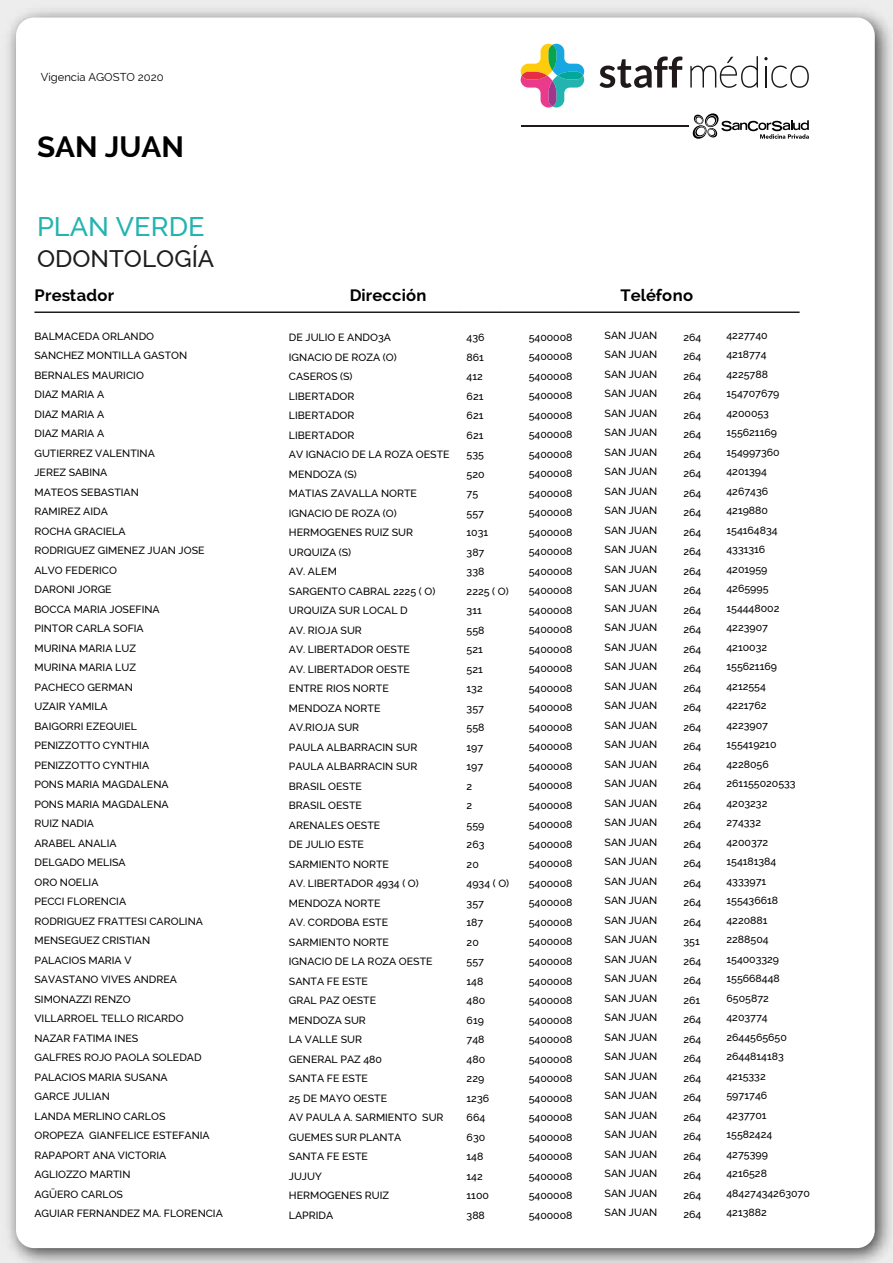
<style>
.page{position:relative;width:893px;height:1263px;background:#fff}
.page>*{position:absolute;margin:0;border:0;box-sizing:border-box;transform-origin:0 0}
.t1{font:700 29.4px "Raleway";color:#000}
.t2{font:500 27px "Raleway";color:#23b4b0}
.t3{font:500 24px "Raleway";color:#1d1d1b}
.t4{font:700 16.5px "Raleway";letter-spacing:.005em;color:#000}
.t5{font:11.25px "Raleway";color:#000}
.t6{font:500 10.5px/19.5px "Raleway";color:#000}
</style>
<div class="page">
<img style="left:0;top:0;width:893px;height:1263px">
<div style="left:16px;top:18px;width:859px;height:1230px;background:#fff;border-radius:18px"></div>
<svg style="left:599px;top:57px;width:83px;height:31px"></svg>
<svg style="left:690px;top:56px;width:68px;height:32px"></svg>
<hr style="left:765px;top:66px;width:2px;height:22px;background:#171a17">
<svg style="left:771px;top:66px;width:38px;height:22px"></svg>
<svg style="left:764px;top:57px;width:4px;height:3px"></svg>
<svg style="left:521px;top:44px;width:63px;height:63px"></svg>
<hr style="left:521px;top:125px;width:167px;height:2px;background:#1f191b">
<svg style="left:692px;top:113px;width:117px;height:26px"></svg>
<hr style="left:34px;top:311px;width:766px;height:2px;background:#1d1d1b">
<p class="t5" style="left:41px;top:71px;width:125px">Vigencia AGOSTO 2020</p>
<h1 class="t1" style="left:37px;top:129px;width:148px">SAN JUAN</h1>
<h2 class="t2" style="left:37px;top:211px;width:169px">PLAN VERDE</h2>
<h3 class="t3" style="left:37px;top:244px;width:179px">ODONTOLOGÍA</h3>
<h3 class="t4" style="left:34px;top:285px;width:81px">Prestador</h3>
<h3 class="t4" style="left:350px;top:285px;width:78px">Dirección</h3>
<h3 class="t4" style="left:620px;top:285px;width:74px">Teléfono</h3>
<p class="t6" style="left:289px;top:328px;width:162px">DE JULIO E ANDO3A<br>IGNACIO DE ROZA (O)<br>CASEROS (S)<br>LIBERTADOR<br>LIBERTADOR<br>LIBERTADOR<br>AV IGNACIO DE LA ROZA OESTE<br>MENDOZA (S)<br>MATIAS ZAVALLA NORTE<br>IGNACIO DE ROZA (O)<br>HERMOGENES RUIZ SUR<br>URQUIZA (S)<br>AV. ALEM<br>SARGENTO CABRAL 2225 ( O)<br>URQUIZA SUR LOCAL D<br>AV. RIOJA SUR<br>AV. LIBERTADOR OESTE<br>AV. LIBERTADOR OESTE<br>ENTRE RIOS NORTE<br>MENDOZA NORTE<br>AV.RIOJA SUR<br>PAULA ALBARRACIN SUR<br>PAULA ALBARRACIN SUR<br>BRASIL OESTE<br>BRASIL OESTE<br>ARENALES OESTE<br>DE JULIO ESTE<br>SARMIENTO NORTE<br>AV. LIBERTADOR 4934 ( O)<br>MENDOZA NORTE<br>AV. CORDOBA ESTE<br>SARMIENTO NORTE<br>IGNACIO DE LA ROZA OESTE<br>SANTA FE ESTE<br>GRAL PAZ OESTE<br>MENDOZA SUR<br>LA VALLE SUR<br>GENERAL PAZ 480<br>SANTA FE ESTE<br>25 DE MAYO OESTE<br>AV PAULA A. SARMIENTO SUR<br>GUEMES SUR PLANTA<br>SANTA FE ESTE<br>JUJUY<br>HERMOGENES RUIZ<br>LAPRIDA</p>
<p class="t6" style="left:467px;top:328px;width:44px">436<br>861<br>412<br>621<br>621<br>621<br>535<br>520<br>75<br>557<br>1031<br>387<br>338<br>2225 ( O)<br>311<br>558<br>521<br>521<br>132<br>357<br>558<br>197<br>197<br>2<br>2<br>559<br>263<br>20<br>4934 ( O)<br>357<br>187<br>20<br>557<br>148<br>480<br>619<br>748<br>480<br>229<br>1236<br>664<br>630<br>148<br>142<br>1100<br>388</p>
<p class="t6" style="left:529px;top:327px;width:45px;text-align:justify">5400008<br>5400008<br>5400008<br>5400008<br>5400008<br>5400008<br>5400008<br>5400008<br>5400008<br>5400008<br>5400008<br>5400008<br>5400008<br>5400008<br>5400008<br>5400008<br>5400008<br>5400008<br>5400008<br>5400008<br>5400008<br>5400008<br>5400008<br>5400008<br>5400008<br>5400008<br>5400008<br>5400008<br>5400008<br>5400008<br>5400008<br>5400008<br>5400008<br>5400008<br>5400008<br>5400008<br>5400008<br>5400008<br>5400008<br>5400008<br>5400008<br>5400008<br>5400008<br>5400008<br>5400008<br>5400008</p>
<p class="t6" style="left:34px;top:326px;width:190px">BALMACEDA ORLANDO<br>SANCHEZ MONTILLA GASTON<br>BERNALES MAURICIO<br>DIAZ MARIA A<br>DIAZ MARIA A<br>DIAZ MARIA A<br>GUTIERREZ VALENTINA<br>JEREZ SABINA<br>MATEOS SEBASTIAN<br>RAMIREZ AIDA<br>ROCHA GRACIELA<br>RODRIGUEZ GIMENEZ JUAN JOSE<br>ALVO FEDERICO<br>DARONI JORGE<br>BOCCA MARIA JOSEFINA<br>PINTOR CARLA SOFIA<br>MURINA MARIA LUZ<br>MURINA MARIA LUZ<br>PACHECO GERMAN<br>UZAIR YAMILA<br>BAIGORRI EZEQUIEL<br>PENIZZOTTO CYNTHIA<br>PENIZZOTTO CYNTHIA<br>PONS MARIA MAGDALENA<br>PONS MARIA MAGDALENA<br>RUIZ NADIA<br>ARABEL ANALIA<br>DELGADO MELISA<br>ORO NOELIA<br>PECCI FLORENCIA<br>RODRIGUEZ FRATTESI CAROLINA<br>MENSEGUEZ CRISTIAN<br>PALACIOS MARIA V<br>SAVASTANO VIVES ANDREA<br>SIMONAZZI RENZO<br>VILLARROEL TELLO RICARDO<br>NAZAR FATIMA INES<br>GALFRES ROJO PAOLA SOLEDAD<br>PALACIOS MARIA SUSANA<br>GARCE JULIAN<br>LANDA MERLINO CARLOS<br>OROPEZA GIANFELICE ESTEFANIA<br>RAPAPORT ANA VICTORIA<br>AGLIOZZO MARTIN<br>AGÜERO CARLOS<br>AGUIAR FERNANDEZ MA. FLORENCIA</p>
<p class="t6" style="left:604px;top:325px;width:54px;text-align:justify">SAN JUAN SAN JUAN SAN JUAN SAN JUAN SAN JUAN SAN JUAN SAN JUAN SAN JUAN SAN JUAN SAN JUAN SAN JUAN SAN JUAN SAN JUAN SAN JUAN SAN JUAN SAN JUAN SAN JUAN SAN JUAN SAN JUAN SAN JUAN SAN JUAN SAN JUAN SAN JUAN SAN JUAN SAN JUAN SAN JUAN SAN JUAN SAN JUAN SAN JUAN SAN JUAN SAN JUAN SAN JUAN SAN JUAN SAN JUAN SAN JUAN SAN JUAN SAN JUAN SAN JUAN SAN JUAN SAN JUAN SAN JUAN SAN JUAN SAN JUAN SAN JUAN SAN JUAN SAN JUAN</p>
<p class="t6" style="left:683px;top:327px;width:19px">264<br>264<br>264<br>264<br>264<br>264<br>264<br>264<br>264<br>264<br>264<br>264<br>264<br>264<br>264<br>264<br>264<br>264<br>264<br>264<br>264<br>264<br>264<br>264<br>264<br>264<br>264<br>264<br>264<br>264<br>264<br>351<br>264<br>264<br>261<br>264<br>264<br>264<br>264<br>264<br>264<br>264<br>264<br>264<br>264<br>264</p>
<p class="t6" style="left:726px;top:325px;width:85px">4227740<br>4218774<br>4225788<br>154707679<br>4200053<br>155621169<br>154997360<br>4201394<br>4267436<br>4219880<br>154164834<br>4331316<br>4201959<br>4265995<br>154448002<br>4223907<br>4210032<br>155621169<br>4212554<br>4221762<br>4223907<br>155419210<br>4228056<br>261155020533<br>4203232<br>274332<br>4200372<br>154181384<br>4333971<br>155436618<br>4220881<br>2288504<br>154003329<br>155668448<br>6505872<br>4203774<br>2644565650<br>2644814183<br>4215332<br>5971746<br>4237701<br>15582424<br>4275399<br>4216528<br>48427434263070<br>4213882</p>
</div>
